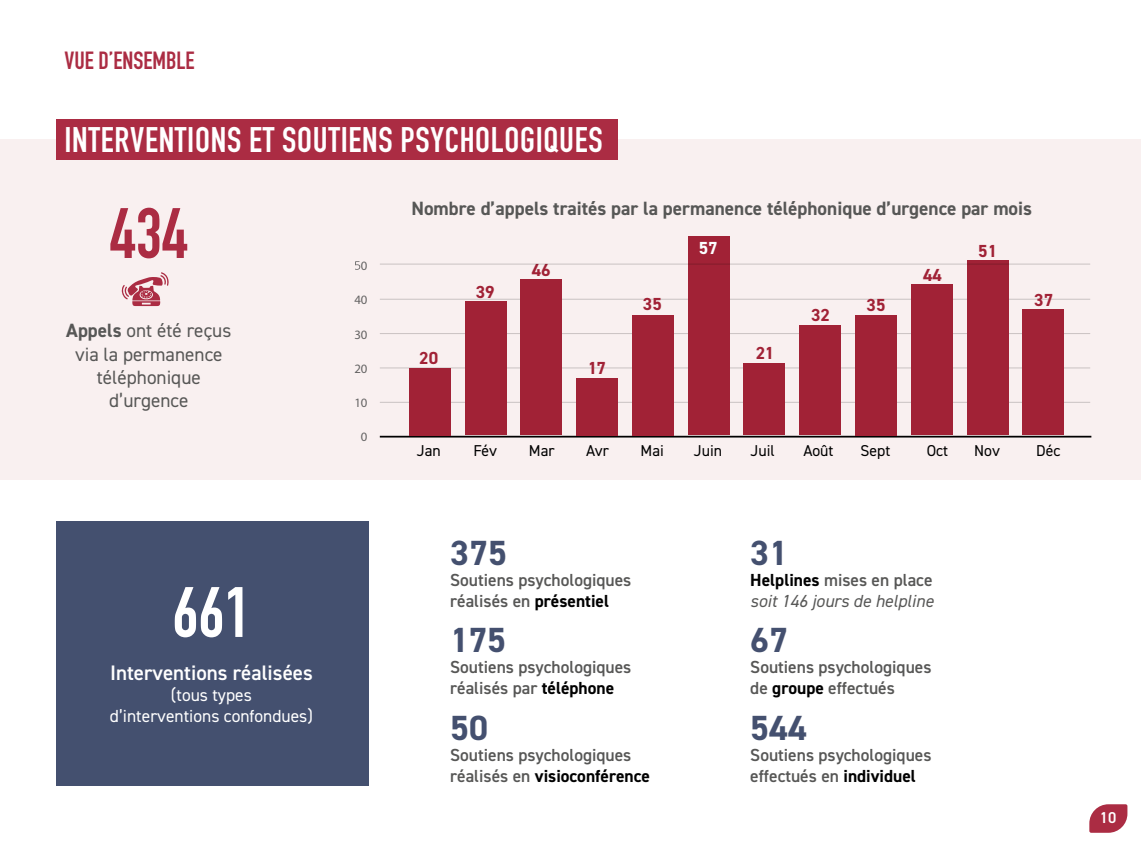
<style>
.page{position:relative;width:1141px;height:844px;background:#fff}
.page>*{position:absolute;margin:0;border:0;box-sizing:border-box;transform-origin:0 0}
.t1{font:700 70px "DIN Condensed";color:#ab2c43}
.t2{font:700 70px "DIN Condensed";color:#fff}
.t3{font:700 35px "DIN Condensed";letter-spacing:.02em;color:#fff}
.t4{font:700 35px "DIN2014";color:#44506f}
.t5{font:700 24.5px "DIN Condensed";color:#ab2c43}
.t6{font:600 21px "DIN2014";color:#fff}
.t7{font:700 19.25px "DIN2014";color:#575756}
.t8{font:19.25px/23.1px "DIN2014";color:#575756;text-align:center}
.t9{font:600 17.5px/21px "DIN2014";color:#575756}
.t10{font:italic 17.5px/21px "DIN2014";color:#575756}
.t11{font:17.5px/21px "DIN2014";color:#fff;text-align:center}
.t12{font:700 17.5px "DIN2014";color:#a12236}
.t13{font:700 17.5px "DIN2014";color:#fcfeff}
.t14{font:15.75px "DIN2014";color:#000}
.t15{font:600 15.75px "DIN2014";color:#fff}
.t16{font:12.78px "Myriad Pro";color:#646363}
.s1{font-weight:700}
.s2{font-weight:700;color:#000}
.s3{font-weight:700;font-style:normal;color:#000}
.s4{font-weight:600;font-style:normal}
</style>
<div class="page">
<svg style="left:1089px;top:804px;width:38px;height:28px"></svg>
<div style="left:0;top:139px;width:1141px;height:340px;background:#f9f0f0"></div>
<div style="left:56px;top:119px;width:562px;height:41px;background:#ab2c43"></div>
<div style="left:56px;top:521px;width:312px;height:264px;background:#44506f"></div>
<hr style="left:380px;top:402px;width:710px;height:1px;background:#000">
<hr style="left:380px;top:367px;width:710px;height:1px;background:#000">
<hr style="left:380px;top:333px;width:710px;height:1px;background:#000">
<hr style="left:380px;top:299px;width:710px;height:1px;background:#000">
<hr style="left:380px;top:435px;width:711px;height:2px;background:#000">
<div style="left:1023px;top:309px;width:41px;height:126px;background:#a12236"></div>
<div style="left:967px;top:260px;width:41px;height:175px;background:#a12236"></div>
<div style="left:911px;top:284px;width:41px;height:151px;background:#a12236"></div>
<div style="left:855px;top:315px;width:42px;height:120px;background:#a12236"></div>
<div style="left:800px;top:325px;width:41px;height:110px;background:#a12236"></div>
<div style="left:744px;top:363px;width:41px;height:72px;background:#a12236"></div>
<div style="left:632px;top:315px;width:41px;height:120px;background:#a12236"></div>
<div style="left:688px;top:236px;width:41px;height:199px;background:#a12236"></div>
<div style="left:577px;top:378px;width:41px;height:57px;background:#a12236"></div>
<div style="left:521px;top:279px;width:41px;height:156px;background:#a12236"></div>
<div style="left:465px;top:301px;width:41px;height:134px;background:#a12236"></div>
<div style="left:409px;top:368px;width:41px;height:67px;background:#a12236"></div>
<svg style="left:121px;top:272px;width:48px;height:34px"></svg>
<hr style="left:380px;top:264px;width:710px;height:1px;background:#000">
<svg style="left:355px;top:261px;width:5px;height:9px"></svg>
<h3 class="t5" style="left:64px;top:44px;width:132px">VUE D’ENSEMBLE</h3>
<h2 class="t3" style="left:64px;top:116px;width:540px">INTERVENTIONS ET SOUTIENS PSYCHOLOGIQUES</h2>
<h1 class="t1" style="left:110px;top:186px;width:80px">434</h1>
<p class="t8" style="left:66px;top:319px;width:167px"><span class="s1">Appels</span> ont été reçus via la permanence téléphonique d’urgence</p>
<p class="t16" style="left:361px;top:257px;width:8px">0</p>
<p class="t16" style="left:354px;top:292px;width:15px">40</p>
<p class="t16" style="left:354px;top:326px;width:15px">30</p>
<p class="t16" style="left:354px;top:360px;width:15px">20</p>
<p class="t16" style="left:354px;top:394px;width:15px">10</p>
<p class="t16" style="left:361px;top:429px;width:8px">0</p>
<h1 class="t2" style="left:172px;top:565px;width:80px">661</h1>
<p class="t6" style="left:110px;top:658px;width:204px">Interventions réalisées</p>
<p class="t11" style="left:110px;top:683px;width:205px">(tous types<br>d’interventions confondues)</p>
<p class="t7" style="left:411px;top:195px;width:622px">Nombre d’appels traités par la permanence téléphonique d’urgence par mois</p>
<p class="t12" style="left:419px;top:346px;width:20px">20</p>
<p class="t14" style="left:417px;top:440px;width:25px">Jan</p>
<p class="t12" style="left:476px;top:280px;width:20px">39</p>
<p class="t12" style="left:532px;top:258px;width:20px">46</p>
<p class="t12" style="left:588px;top:356px;width:20px">17</p>
<p class="t12" style="left:643px;top:292px;width:20px">35</p>
<p class="t13" style="left:699px;top:236px;width:20px">57</p>
<p class="t12" style="left:756px;top:341px;width:20px">21</p>
<p class="t12" style="left:811px;top:304px;width:20px">32</p>
<p class="t12" style="left:867px;top:293px;width:20px">35</p>
<p class="t12" style="left:923px;top:263px;width:20px">44</p>
<p class="t12" style="left:978px;top:239px;width:20px">51</p>
<p class="t12" style="left:1034px;top:288px;width:20px">37</p>
<p class="t14" style="left:474px;top:440px;width:25px">Fév</p>
<p class="t14" style="left:529px;top:440px;width:27px">Mar</p>
<p class="t14" style="left:586px;top:440px;width:24px">Avr</p>
<p class="t14" style="left:641px;top:440px;width:25px">Mai</p>
<p class="t14" style="left:694px;top:440px;width:30px">Juin</p>
<p class="t14" style="left:750px;top:440px;width:26px">Juil</p>
<p class="t14" style="left:803px;top:440px;width:32px">Août</p>
<p class="t14" style="left:860px;top:440px;width:31px">Sept</p>
<p class="t14" style="left:927px;top:440px;width:23px">Oct</p>
<p class="t14" style="left:974px;top:440px;width:27px">Nov</p>
<p class="t14" style="left:1036px;top:440px;width:26px">Déc</p>
<h2 class="t4" style="left:450px;top:529px;width:58px">375</h2>
<p class="t9" style="left:450px;top:568px;width:183px">Soutiens psychologiques réalisés en <span class="s2">présentiel</span></p>
<h2 class="t4" style="left:450px;top:616px;width:57px">175</h2>
<p class="t9" style="left:450px;top:656px;width:183px">Soutiens psychologiques réalisés par <span class="s2">téléphone</span></p>
<h2 class="t4" style="left:450px;top:704px;width:39px">50</h2>
<p class="t9" style="left:450px;top:743px;width:201px">Soutiens psychologiques réalisés en <span class="s2">visioconférence</span></p>
<h2 class="t4" style="left:750px;top:529px;width:39px">31</h2>
<p class="t10" style="left:750px;top:568px;width:185px"><span class="s3">Helplines</span> <span class="s4">mises en place </span>soit 146 jours de helpline</p>
<h2 class="t4" style="left:750px;top:616px;width:39px">67</h2>
<p class="t9" style="left:750px;top:656px;width:183px">Soutiens psychologiques de <span class="s2">groupe</span> effectués</p>
<h2 class="t4" style="left:750px;top:704px;width:58px">544</h2>
<p class="t9" style="left:750px;top:743px;width:183px">Soutiens psychologiques effectués en <span class="s2">individuel</span></p>
<p class="t15" style="left:1100px;top:807px;width:18px">10</p>
</div>
